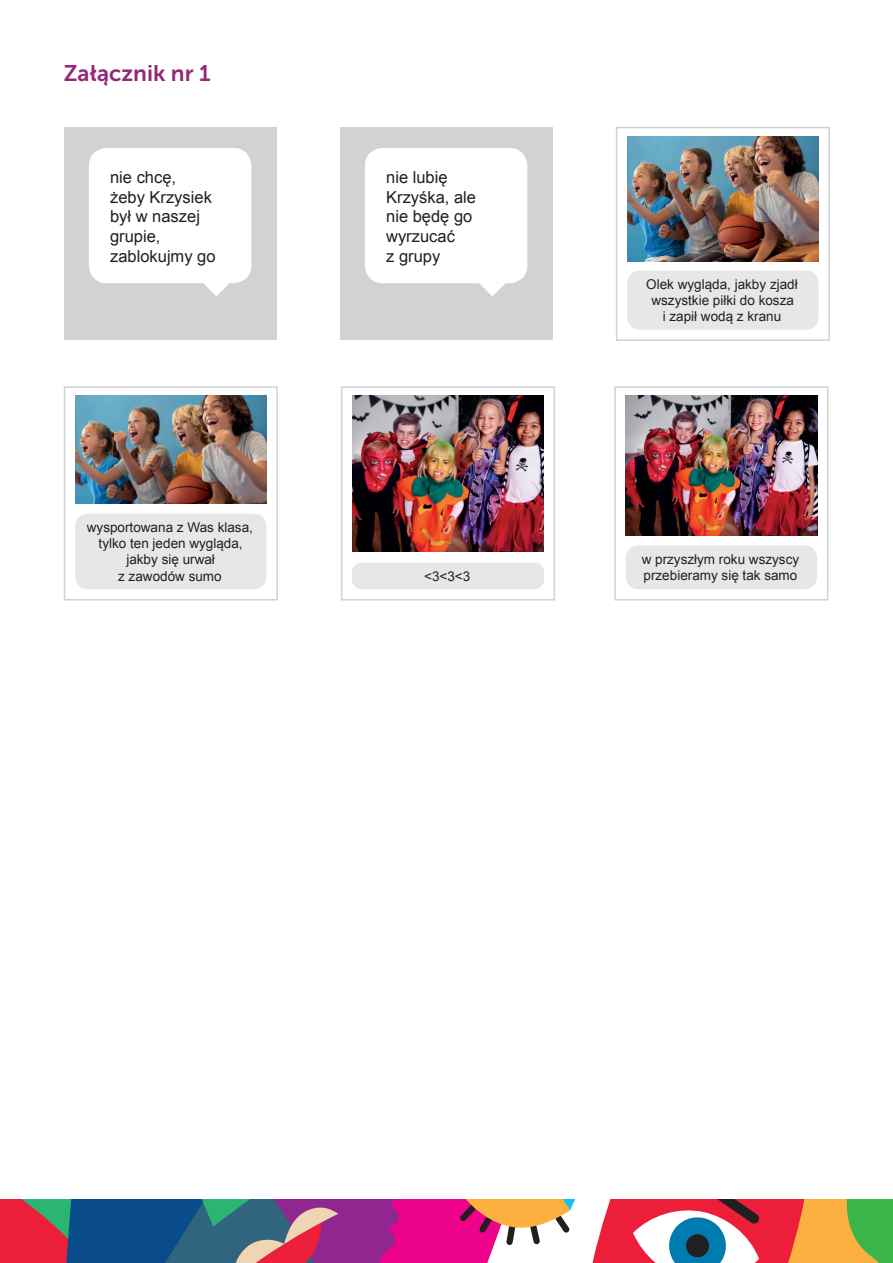
<style>
.page{position:relative;width:893px;height:1263px;background:#fff}
.page>*{position:absolute;margin:0;border:0;box-sizing:border-box;transform-origin:0 0}
.t1{font:22.5px "Museo Sans 700";color:#932877}
.t2{font:16.5px/19.8px "Arial";color:#231f20}
.t3{font:13.5px/16.2px "Arial";color:#231f20;text-align:center}
</style>
<div class="page">
<svg style="left:0;top:1199px;width:893px;height:64px;background:#a1667c"></svg>
<div style="left:64px;top:127px;width:212px;height:212px;background:#d1d2d4"></div>
<div style="left:89px;top:148px;width:162px;height:135px;background:#fff;border-radius:18px"></div>
<div style="left:616px;top:127px;width:214px;height:214px;border:2px solid #d1d2d4"></div>
<div style="left:627px;top:271px;width:192px;height:59px;background:#e6e7e9;border-radius:13px"></div>
<img style="left:627px;top:136px;width:192px;height:126px">
<div style="left:64px;top:386px;width:214px;height:214px;border:2px solid #d1d2d4"></div>
<div style="left:75px;top:514px;width:191px;height:75px;background:#e6e7e9;border-radius:13px"></div>
<img style="left:75px;top:396px;width:191px;height:107px">
<div style="left:341px;top:386px;width:214px;height:214px;border:2px solid #d1d2d4"></div>
<div style="left:352px;top:562px;width:192px;height:27px;background:#e6e7e9;border-radius:11px"></div>
<img style="left:352px;top:396px;width:192px;height:155px">
<div style="left:614px;top:386px;width:214px;height:214px;border:2px solid #d1d2d4"></div>
<div style="left:626px;top:545px;width:191px;height:44px;background:#e6e7e9;border-radius:13px"></div>
<img style="left:626px;top:396px;width:191px;height:140px">
<svg style="left:203px;top:283px;width:27px;height:13px"></svg>
<div style="left:340px;top:127px;width:212px;height:212px;background:#d1d2d4"></div>
<div style="left:365px;top:148px;width:162px;height:135px;background:#fff;border-radius:18px"></div>
<svg style="left:479px;top:283px;width:27px;height:13px"></svg>
<h1 class="t1" style="left:64px;top:60px;width:148px">Załącznik nr 1</h1>
<p class="t2" style="left:110px;top:167px;width:107px">nie chcę,<br>żeby Krzysiek był w naszej grupie, zablokujmy go</p>
<p class="t3" style="left:87px;top:519px;width:168px">wysportowana z Was klasa, tylko ten jeden wygląda, jakby się urwał<br>z zawodów sumo</p>
<p class="t2" style="left:386px;top:167px;width:91px">nie lubię<br>Krzyśka, ale nie będę go wyrzucać<br>z grupy</p>
<p class="t3" style="left:424px;top:568px;width:48px">&lt;3&lt;3&lt;3</p>
<p class="t3" style="left:646px;top:276px;width:153px">Olek wygląda, jakby zjadł wszystkie piłki do kosza<br>i zapił wodą z kranu</p>
<p class="t3" style="left:642px;top:551px;width:159px;text-align:left">w przyszłym roku wszyscy przebieramy się tak samo</p>
</div>
